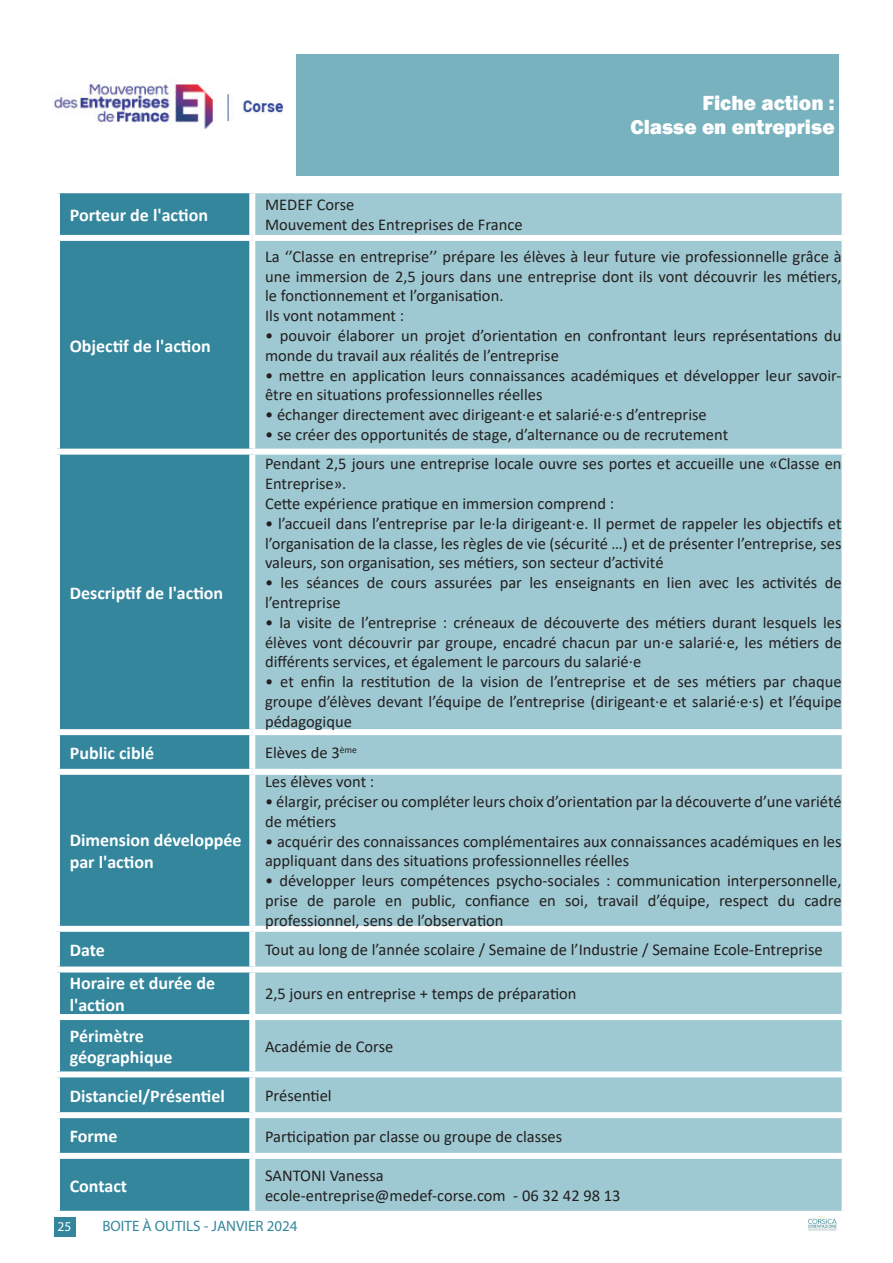
<style>
.page{position:relative;width:893px;height:1263px;background:#fff}
.page>*{position:absolute;margin:0;border:0;box-sizing:border-box;transform-origin:0 0}
.t1{font:800 21px/24px "Franklin Gothic";color:#fff;text-align:right}
.t2{font:700 18px/21.6px "Calibri";color:#fff}
.t3{font:16.5px/19.8px "Calibri";color:#231f20}
.t4{font:15px "Myriad Pro";color:#33869c}
.t5{font:13.5px "Myriad Pro";color:#fff}
</style>
<div class="page">
<img style="left:808px;top:1217px;width:29px;height:14px">
<div style="left:54px;top:1217px;width:22px;height:20px;background:#33869c"></div>
<div style="left:60px;top:193px;width:189px;height:1018px;background:#33869c"></div>
<div style="left:255px;top:193px;width:587px;height:1018px;background:#9fc9d2"></div>
<div style="left:54px;top:235px;width:198px;height:6px;background:#fff"></div>
<div style="left:252px;top:235px;width:596px;height:6px;background:#fff"></div>
<div style="left:54px;top:449px;width:198px;height:6px;background:#fff"></div>
<div style="left:252px;top:449px;width:596px;height:6px;background:#fff"></div>
<div style="left:54px;top:729px;width:198px;height:6px;background:#fff"></div>
<div style="left:252px;top:729px;width:596px;height:6px;background:#fff"></div>
<div style="left:54px;top:769px;width:198px;height:6px;background:#fff"></div>
<div style="left:252px;top:769px;width:596px;height:6px;background:#fff"></div>
<div style="left:54px;top:926px;width:198px;height:6px;background:#fff"></div>
<div style="left:252px;top:926px;width:596px;height:6px;background:#fff"></div>
<div style="left:54px;top:966px;width:198px;height:6px;background:#fff"></div>
<div style="left:252px;top:966px;width:596px;height:6px;background:#fff"></div>
<div style="left:54px;top:1014px;width:198px;height:6px;background:#fff"></div>
<div style="left:252px;top:1014px;width:596px;height:6px;background:#fff"></div>
<div style="left:54px;top:1071px;width:198px;height:6px;background:#fff"></div>
<div style="left:252px;top:1071px;width:596px;height:6px;background:#fff"></div>
<div style="left:54px;top:1112px;width:198px;height:6px;background:#fff"></div>
<div style="left:252px;top:1112px;width:596px;height:6px;background:#fff"></div>
<div style="left:54px;top:1153px;width:198px;height:6px;background:#fff"></div>
<div style="left:252px;top:1153px;width:596px;height:6px;background:#fff"></div>
<div style="left:54px;top:54px;width:785px;height:122px;background:#78b2bf"></div>
<div style="left:47px;top:39px;width:249px;height:152px;background:#fff"></div>
<img style="left:54px;top:84px;width:230px;height:45px">
<p class="t2" style="left:70px;top:204px;width:140px">Porteur de l'action</p>
<p class="t3" style="left:265px;top:195px;width:259px">MEDEF Corse<br>Mouvement des Entreprises de France</p>
<p class="t1" style="left:630px;top:91px;width:206px">Fiche action :<br>Classe en entreprise</p>
<p class="t2" style="left:70px;top:334px;width:142px">Objectif de l'action</p>
<p class="t2" style="left:70px;top:582px;width:155px">Descriptif de l'action</p>
<p class="t3" style="left:265px;top:246px;width:578px">La ‘’Classe en entreprise’’ prépare les élèves à leur future vie professionnelle grâce à une immersion de 2,5 jours dans une entreprise dont ils vont découvrir les métiers, le fonctionnement et l’organisation.<br>Ils vont notamment :</p>
<p class="t3" style="left:265px;top:325px;width:578px">• pouvoir élaborer un projet d’orientation en confrontant leurs représentations du monde du travail aux réalités de l’entreprise</p>
<p class="t3" style="left:265px;top:365px;width:578px">• mettre en application leurs connaissances académiques et développer leur savoir&shy;être en situations professionnelles réelles</p>
<p class="t3" style="left:265px;top:404px;width:443px">• échanger directement avec dirigeant·e et salarié·e·s d’entreprise</p>
<p class="t3" style="left:265px;top:424px;width:465px">• se créer des opportunités de stage, d’alternance ou de recrutement</p>
<p class="t3" style="left:265px;top:454px;width:578px">Pendant 2,5 jours une entreprise locale ouvre ses portes et accueille une «Classe en<br>Entreprise».<br>Cette expérience pratique en immersion comprend :</p>
<p class="t3" style="left:265px;top:513px;width:578px;text-align:justify">• l’accueil dans l’entreprise par le·la dirigeant·e. Il permet de rappeler les objectifs et l’organisation de la classe, les règles de vie (sécurité …) et de présenter l’entreprise, ses valeurs, son organisation, ses métiers, son secteur d’activité</p>
<p class="t3" style="left:265px;top:572px;width:578px">• les séances de cours assurées par les enseignants en lien avec les activités de l’entreprise</p>
<p class="t3" style="left:265px;top:612px;width:578px;text-align:justify">• la visite de l’entreprise : créneaux de découverte des métiers durant lesquels les élèves vont découvrir par groupe, encadré chacun par un·e salarié·e, les métiers de différents services, et également le parcours du salarié·e</p>
<p class="t3" style="left:265px;top:671px;width:578px;text-align:justify">• et enfin la restitution de la vision de l’entreprise et de ses métiers par chaque groupe d’élèves devant l’équipe de l’entreprise (dirigeant·e et salarié·e·s) et l’équipe pédagogique</p>
<p class="t2" style="left:70px;top:742px;width:86px">Public ciblé</p>
<p class="t3" style="left:265px;top:742px;width:93px">Elèves de 3<sup>ème</sup></p>
<p class="t2" style="left:70px;top:829px;width:173px">Dimension développée par l'action</p>
<p class="t3" style="left:265px;top:771px;width:111px">Les élèves vont :</p>
<p class="t3" style="left:265px;top:791px;width:578px">• élargir, préciser ou compléter leurs choix d’orientation par la découverte d’une variété de métiers</p>
<p class="t3" style="left:265px;top:831px;width:578px">• acquérir des connaissances complémentaires aux connaissances académiques en les appliquant dans des situations professionnelles réelles</p>
<p class="t3" style="left:265px;top:870px;width:578px;text-align:justify">• développer leurs compétences psycho-sociales : communication interpersonnelle, prise de parole en public, confiance en soi, travail d’équipe, respect du cadre professionnel, sens de l’observation</p>
<p class="t2" style="left:70px;top:939px;width:37px">Date</p>
<p class="t3" style="left:265px;top:939px;width:559px">Tout au long de l’année scolaire / Semaine de l’Industrie / Semaine Ecole-Entreprise</p>
<p class="t2" style="left:70px;top:972px;width:147px">Horaire et durée de l'action</p>
<p class="t3" style="left:265px;top:984px;width:313px">2,5 jours en entreprise + temps de préparation</p>
<p class="t2" style="left:70px;top:1025px;width:104px">Périmètre géographique</p>
<p class="t3" style="left:265px;top:1036px;width:130px">Académie de Corse</p>
<p class="t2" style="left:70px;top:1084px;width:157px">Distanciel/Présentiel</p>
<p class="t3" style="left:265px;top:1085px;width:68px">Présentiel</p>
<p class="t2" style="left:70px;top:1125px;width:49px">Forme</p>
<p class="t3" style="left:265px;top:1126px;width:299px">Participation par classe ou groupe de classes</p>
<p class="t2" style="left:70px;top:1174px;width:59px">Contact</p>
<p class="t3" style="left:265px;top:1165px;width:357px">SANTONI Vanessa ecole-entreprise@medef-corse.com - 06 32 42 98 13</p>
<p class="t5" style="left:58px;top:1218px;width:15px">25</p>
<p class="t4" style="left:103px;top:1217px;width:196px">BOITE À OUTILS - JANVIER 2024</p>
</div>
